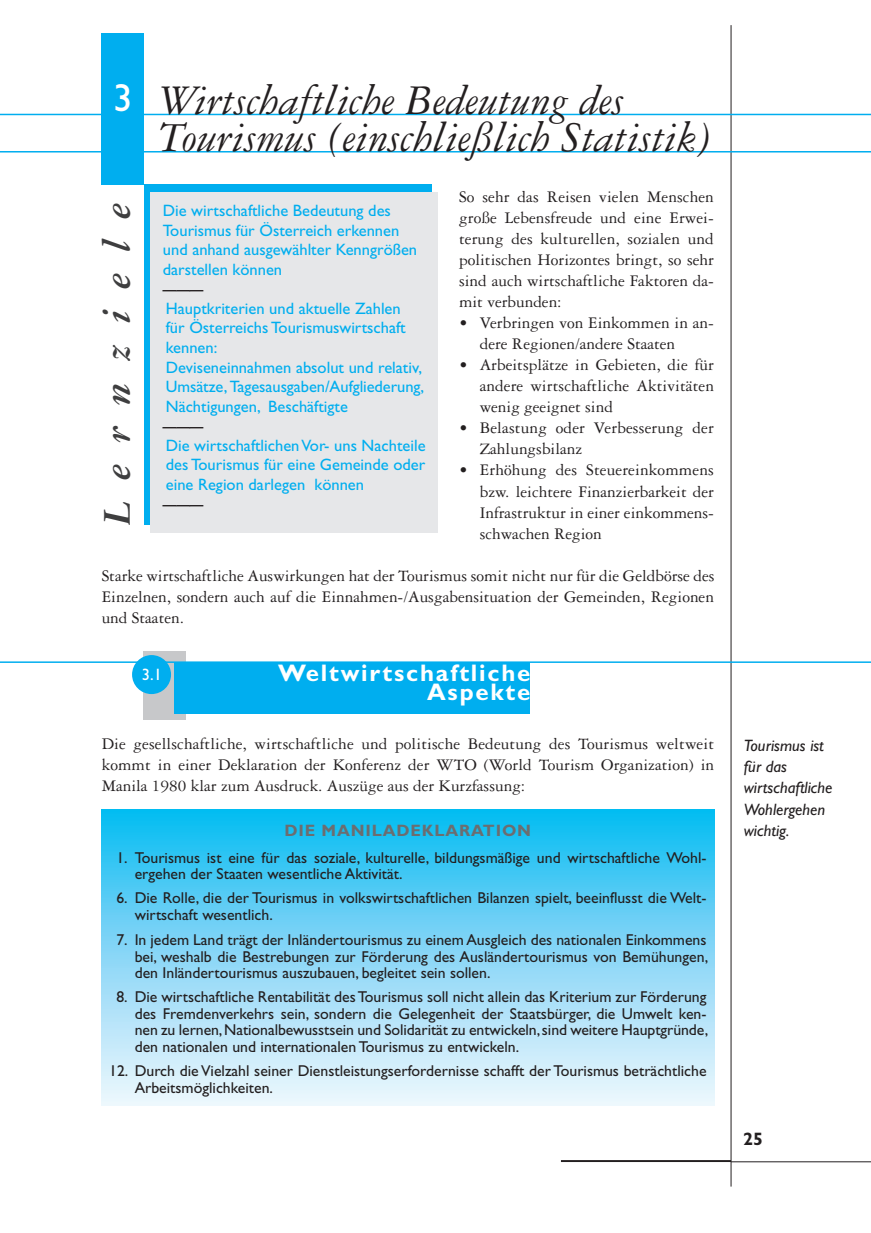
<style>
.page{position:relative;width:871px;height:1233px;background:#fff}
.page>*{position:absolute;margin:0;border:0;box-sizing:border-box;transform-origin:0 0}
.t1{font:italic 45px/37.5px "Garamond 3 LT Std";color:#231f20}
.t2{font:italic 700 42px "Garamond 3 LT Std";letter-spacing:.5em;color:#3e3e3f}
.t3{font:700 27px "Gill Sans";color:#231f20}
.t4{font:700 24px/19.5px "Gill Sans";letter-spacing:.075em;color:#fff;text-align:right}
.t5{font:700 18px "Gill Sans";color:#231f20}
.t6{font:17.25px/21px "Garamond 3 LT Std";color:#231f20;text-align:justify}
.t7{font:16.5px/19.5px "Gill Sans";color:#00aeef}
.t8{font:italic 16.5px/21px "Gill Sans";color:#231f20}
.t9{font:700 16.5px "Gill Sans";letter-spacing:.05em;color:#6c6d70}
.t10{font:16.5px "Gill Sans";color:#fff}
.t11{font:15.75px/16.5px "Gill Sans";color:#231f20}
.s1{font-family:"Gill Sans";font-style:normal;font-size:39px;color:#fff}
</style>
<div class="page">
<hr style="left:731px;top:25px;width:1px;height:1161px;background:#231f20">
<hr style="left:561px;top:1159px;width:170px;height:2px;background:#231f20">
<hr style="left:731px;top:1161px;width:140px;height:1px;background:#231f20">
<hr style="left:0;top:114px;width:871px;height:1px;background:#00aeef">
<hr style="left:0;top:151px;width:871px;height:1px;background:#00aeef">
<div style="left:102px;top:34px;width:42px;height:151px;background:#00aeef"></div>
<div style="left:144px;top:185px;width:288px;height:340px;background:#00aeef"></div>
<div style="left:151px;top:192px;width:287px;height:341px;background:#e6e7e9"></div>
<div style="left:143px;top:651px;width:43px;height:68px;background:#c7c8ca"></div>
<div style="left:132px;top:655px;width:39px;height:39px;background:#00aeef;border-radius:50%"></div>
<div style="left:175px;top:662px;width:355px;height:51px;background:#00aeef"></div>
<hr style="left:0;top:661px;width:871px;height:2px;background:#00aeef">
<div style="left:102px;top:809px;width:612px;height:296px;background:linear-gradient(to bottom,#0ebaf2,#f7f6fd)"></div>
<h1 class="t1" style="left:158px;top:82px;width:555px;text-indent:-45px"><span class="s1">3</span> Wirtschaftliche Bedeutung des<br>Tourismus (einschließlich Statistik)</h1>
<p class="t6" style="left:459px;top:187px;width:256px">So sehr das Reisen vielen Menschen große Lebensfreude und eine Erwei&shy;terung des kulturellen, sozialen und politischen Horizontes bringt, so sehr sind auch wirtschaftliche Faktoren da&shy;mit verbunden:</p>
<p class="t6" style="left:480px;top:313px;width:236px;text-indent:-21px">• Verbringen von Einkommen in an&shy;dere Regionen/andere Staaten</p>
<p class="t6" style="left:480px;top:355px;width:236px;text-indent:-21px">• Arbeitsplätze in Gebieten, die für andere wirtschaftliche Aktivitäten wenig geeignet sind</p>
<p class="t6" style="left:480px;top:418px;width:236px;text-indent:-21px">• Belastung oder Verbesserung der<br>Zahlungsbilanz</p>
<p class="t6" style="left:480px;top:460px;width:236px;text-indent:-21px">• Erhöhung des Steuereinkommens bzw. leichtere Finanzierbarkeit der Infrastruktur in einer einkommens&shy;schwachen Region</p>
<p class="t6" style="left:102px;top:565px;width:614px">Starke wirtschaftliche Auswirkungen hat der Tourismus somit nicht nur für die Geldbörse des Einzelnen, sondern auch auf die Einnahmen-/Ausgabensituation der Gemeinden, Regionen und Staaten.</p>
<h2 class="t2" style="left:94px;top:525px;width:324px;rotate:-90deg">Lernziele</h2>
<p class="t7" style="left:163px;top:201px;width:256px">Die wirtschaftliche Bedeutung des<br>Tourismus für Österreich erkennen und anhand ausgewählter Kenngrößen darstellen können</p>
<h3 class="t3" style="left:163px;top:263px;width:42px">___</h3>
<p class="t7" style="left:166px;top:299px;width:260px">Hauptkriterien und aktuelle Zahlen<br>für Österreichs Tourismuswirtschaft kennen:<br>Deviseneinnahmen absolut und relativ,<br>Umsätze, Tagesausgaben/Aufgliederung,<br>Nächtigungen, Beschäftigte</p>
<h3 class="t3" style="left:163px;top:400px;width:42px">___</h3>
<p class="t7" style="left:166px;top:435px;width:261px;text-align:justify">Die wirtschaftlichen Vor- uns Nachteile des Tourismus für eine Gemeinde oder eine Region darlegen können</p>
<h3 class="t3" style="left:163px;top:478px;width:42px">___</h3>
<p class="t10" style="left:142px;top:664px;width:22px">3.1</p>
<h3 class="t4" style="left:278px;top:663px;width:254px">Weltwirtschaftliche<br>Aspekte</h3>
<p class="t6" style="left:102px;top:733px;width:614px">Die gesellschaftliche, wirtschaftliche und politische Bedeutung des Tourismus weltweit kommt in einer Deklaration der Konferenz der WTO (World Tourism Organization) in Manila 1980 klar zum Ausdruck. Auszüge aus der Kurzfassung:</p>
<p class="t9" style="left:284px;top:820px;width:92px">Di e manila</p>
<p class="t9" style="left:396px;top:820px;width:136px">deklaration</p>
<p class="t11" style="left:135px;top:849px;width:573px;text-indent:-18px">1. Tourismus ist eine für das soziale, kulturelle, bildungsmäßige und wirtschaftliche Wohl&shy;ergehen der Staaten wesentliche Aktivität.</p>
<p class="t11" style="left:135px;top:889px;width:573px;text-indent:-18px">6. Die Rolle, die der Tourismus in volkswirtschaftlichen Bilanzen spielt, beeinflusst die Welt&shy;wirtschaft wesentlich.</p>
<p class="t11" style="left:135px;top:931px;width:575px;text-align:justify;text-indent:-18px">7.I n jedem Land trägt der Inländertourismus zu einem Ausgleich des nationalen Einkommens bei, weshalb die Bestrebungen zur Förderung des Ausländertourismus von Bemühungen, den Inländertourismus auszubauen, begleitet sein sollen.</p>
<p class="t11" style="left:135px;top:988px;width:575px;text-align:justify;text-indent:-18px">8. Die wirtschaftliche Rentabilität des Tourismus soll nicht allein das Kriterium zur Förderung des Fremdenverkehrs sein, sondern die Gelegenheit der Staatsbürger, die Umwelt ken&shy;nen zu lernen, Nationalbewusstsein und Solidarität zu entwickeln, sind weitere Hauptgründe, den nationalen und internationalen Tourismus zu entwickeln.</p>
<p class="t11" style="left:109px;top:1062px;width:599px">12. Durch die Vielzahl seiner Dienstleistungserfordernisse schafft der Tourismus beträchtliche<br>A</p>
<p class="t11" style="left:145px;top:1078px;width:129px">rbeitsmöglichkeiten.</p>
<p class="t8" style="left:744px;top:735px;width:90px">Tourismus ist für das wirtschaftliche<br>Wohlergehen wichtig.</p>
<p class="t5" style="left:743px;top:1127px;width:21px">25</p>
</div>
